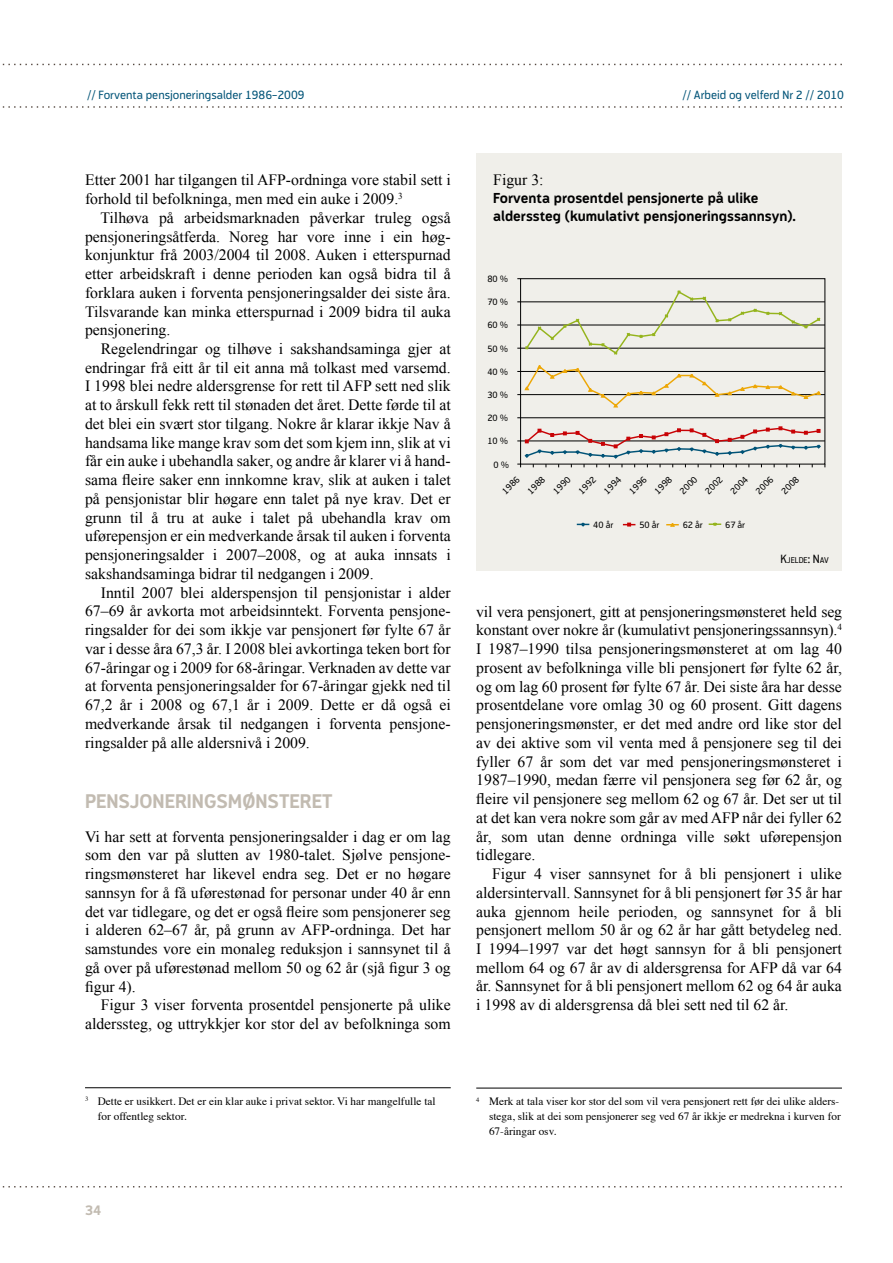
<style>
.page{position:relative;width:893px;height:1263px;background:#fff}
.page>*{position:absolute;margin:0;border:0;box-sizing:border-box;transform-origin:0 0}
.t1{font:700 19.5px "Modus";color:#c2bbb1}
.t2{font:15.75px/18.8px "Times New Roman";color:#000;text-align:justify}
.t3{font:700 14.25px/18px "Modus";color:#000}
.t4{font:700 13.5px "Modus";color:#c2bbb1}
.t5{font:12px "Modus";color:#005377}
.t6{font:11.25px/15px "Times";color:#000}
.t7{font:9.15px "Modus";color:#000}
.t8{font:8.4px "Modus";color:#000}
.s1{font-size:12px}
</style>
<div class="page">
<svg style="left:2px;top:64px;width:840px;height:1px"></svg>
<svg style="left:2px;top:106px;width:840px;height:2px"></svg>
<svg style="left:2px;top:1186px;width:840px;height:1px"></svg>
<hr style="left:85px;top:1087px;width:366px;height:1px;background:#000">
<hr style="left:476px;top:1088px;width:366px;height:1px;background:#000">
<div style="left:476px;top:153px;width:366px;height:418px;background:#f0efea"></div>
<hr style="left:521px;top:417px;width:304px;height:1px;background:#000">
<hr style="left:521px;top:394px;width:304px;height:1px;background:#000">
<hr style="left:521px;top:371px;width:304px;height:1px;background:#000">
<hr style="left:521px;top:348px;width:304px;height:1px;background:#000">
<hr style="left:521px;top:325px;width:304px;height:1px;background:#000">
<hr style="left:521px;top:302px;width:304px;height:1px;background:#000">
<svg style="left:517px;top:426px;width:309px;height:41px"></svg>
<svg style="left:517px;top:365px;width:305px;height:43px"></svg>
<svg style="left:517px;top:290px;width:305px;height:65px"></svg>
<svg style="left:577px;top:522px;width:12px;height:5px"></svg>
<svg style="left:623px;top:523px;width:12px;height:3px"></svg>
<svg style="left:666px;top:523px;width:13px;height:4px"></svg>
<svg style="left:708px;top:522px;width:14px;height:4px"></svg>
<div style="left:520px;top:278px;width:305px;height:186px;border:1px solid #000"></div>
<p class="t5" style="left:87px;top:88px;width:219px">// Forventa pensjoneringsalder 1986–2009</p>
<p class="t5" style="left:682px;top:88px;width:163px">// Arbeid og velferd Nr 2 // 2010</p>
<p class="t2" style="left:85px;top:170px;width:367px">Etter 2001 har tilgangen til AFP-ordninga vore stabil sett i forhold til befolkninga, men med ein auke i 2009.<sup>3</sup></p>
<p class="t2" style="left:85px;top:208px;width:367px;text-indent:15px">Tilhøva på arbeidsmarknaden påverkar truleg også pensjoneringsåtferda. Noreg har vore inne i ein høg&shy;konjunktur frå 2003/2004 til 2008. Auken i etterspurnad etter arbeidskraft i denne perioden kan også bidra til å forklara auken i forventa pensjoneringsalder dei siste åra.<br>Tilsvarande kan minka etterspurnad i 2009 bidra til auka pensjonering.</p>
<p class="t2" style="left:85px;top:339px;width:367px;text-indent:16px">Regelendringar og tilhøve i sakshandsaminga gjer at endringar frå eitt år til eit anna må tolkast med varsemd.<br>I 1998 blei nedre aldersgrense for rett til AFP sett ned slik at to årskull fekk rett til stønaden det året. Dette førde til at det blei ein svært stor tilgang. Nokre år klarar ikkje Nav å handsama like mange krav som det som kjem inn, slik at vi får ein auke i ubehandla saker, og andre år klarer vi å hand&shy;sama fleire saker enn innkomne krav, slik at auken i talet på pensjonistar blir høgare enn talet på nye krav. Det er grunn til å tru at auke i talet på ubehandla krav om uførepensjon er ein medverkande årsak til auken i forventa pensjoneringsalder i 2007–2008, og at auka innsats i sakshandsaminga bidrar til nedgangen i 2009.</p>
<p class="t2" style="left:85px;top:583px;width:367px;text-indent:16px">Inntil 2007 blei alderspensjon til pensjonistar i alder 67–69 år avkorta mot arbeidsinntekt. Forventa pensjone&shy;ringsalder for dei som ikkje var pensjonert før fylte 67 år var i desse åra 67,3 år. I 2008 blei avkortinga teken bort for 67-åringar og i 2009 for 68-åringar. Verknaden av dette var at forventa pensjoneringsalder for 67-åringar gjekk ned til 67,2 år i 2008 og 67,1 år i 2009. Dette er då også ei medverkande årsak til nedgangen i forventa pensjone&shy;ringsalder på alle aldersnivå i 2009.</p>
<p class="t1" style="left:85px;top:790px;width:249px">Pensjoneringsmønsteret</p>
<p class="t2" style="left:85px;top:827px;width:367px">Vi har sett at forventa pensjoneringsalder i dag er om lag som den var på slutten av 1980-talet. Sjølve pensjone&shy;ringsmønsteret har likevel endra seg. Det er no høgare sannsyn for å få uførestønad for personar under 40 år enn det var tidlegare, og det er også fleire som pensjonerer seg i alderen 62–67 år, på grunn av AFP-ordninga. Det har samstundes vore ein monaleg reduksjon i sannsynet til å gå over på uførestønad mellom 50 og 62 år (sjå figur 3 og figur 4).</p>
<p class="t2" style="left:85px;top:995px;width:367px;text-align:right">Figur 3 viser forventa prosentdel pensjonerte på ulike alderssteg, og uttrykkjer kor stor del av befolkninga som</p>
<p class="t2" style="left:493px;top:170px;width:52px">Figur 3:</p>
<p class="t3" style="left:493px;top:189px;width:304px">Forventa prosentdel pensjonerte på ulike alderssteg (kumulativt pensjoneringssannsyn).</p>
<p class="t7" style="left:487px;top:274px;width:22px">80 %</p>
<p class="t7" style="left:487px;top:297px;width:22px">70 %</p>
<p class="t7" style="left:487px;top:320px;width:22px">60 %</p>
<p class="t7" style="left:487px;top:343px;width:22px">50 %</p>
<p class="t7" style="left:487px;top:367px;width:22px">40 %</p>
<p class="t7" style="left:487px;top:390px;width:22px">30 %</p>
<p class="t7" style="left:487px;top:413px;width:22px">20 %</p>
<p class="t7" style="left:487px;top:436px;width:22px">10 %</p>
<p class="t7" style="left:494px;top:459px;width:17px">0 %</p>
<p class="t7" style="left:500px;top:489px;width:22px;rotate:-45deg">1986</p>
<p class="t7" style="left:525px;top:489px;width:22px;rotate:-45deg">1988</p>
<p class="t7" style="left:551px;top:489px;width:22px;rotate:-45deg">1990</p>
<p class="t7" style="left:576px;top:489px;width:22px;rotate:-45deg">1992</p>
<p class="t7" style="left:602px;top:489px;width:22px;rotate:-45deg">1994</p>
<p class="t7" style="left:627px;top:489px;width:22px;rotate:-45deg">1996</p>
<p class="t7" style="left:652px;top:489px;width:22px;rotate:-45deg">1998</p>
<p class="t7" style="left:678px;top:489px;width:22px;rotate:-45deg">2000</p>
<p class="t7" style="left:703px;top:489px;width:22px;rotate:-45deg">2002</p>
<p class="t7" style="left:728px;top:489px;width:22px;rotate:-45deg">2004</p>
<p class="t7" style="left:754px;top:489px;width:22px;rotate:-45deg">2006</p>
<p class="t7" style="left:779px;top:489px;width:22px;rotate:-45deg">2008</p>
<p class="t7" style="left:593px;top:520px;width:21px">40 år</p>
<p class="t7" style="left:639px;top:520px;width:21px">50 år</p>
<p class="t7" style="left:683px;top:520px;width:21px">62 år</p>
<p class="t7" style="left:725px;top:519px;width:21px">67 år</p>
<p class="t8" style="left:780px;top:555px;width:50px"><span class="s1">K</span>JELDE<span class="s1">: N</span>AV</p>
<p class="t2" style="left:476px;top:602px;width:367px">vil vera pensjonert, gitt at pensjoneringsmønsteret held seg konstant over nokre år (kumulativt pensjoneringssannsyn).<sup>4<br></sup>I 1987–1990 tilsa pensjoneringsmønsteret at om lag 40 prosent av befolkninga ville bli pensjonert før fylte 62 år, og om lag 60 prosent før fylte 67 år. Dei siste åra har desse prosentdelane vore omlag 30 og 60 prosent. Gitt dagens pensjoneringsmønster, er det med andre ord like stor del av dei aktive som vil venta med å pensjonere seg til dei fyller 67 år som det var med pensjoneringsmønsteret i 1987–1990, medan færre vil pensjonera seg før 62 år, og fleire vil pensjonere seg mellom 62 og 67 år. Det ser ut til at det kan vera nokre som går av med AFP når dei fyller 62 år, som utan denne ordninga ville søkt uførepensjon tidlegare.</p>
<p class="t2" style="left:476px;top:864px;width:367px;text-indent:16px">Figur 4 viser sannsynet for å bli pensjonert i ulike aldersintervall. Sannsynet for å bli pensjonert før 35 år har auka gjennom heile perioden, og sannsynet for å bli pensjonert mellom 50 år og 62 år har gått betydeleg ned.<br>I 1994–1997 var det høgt sannsyn for å bli pensjonert mellom 64 og 67 år av di aldersgrensa for AFP då var 64 år. Sannsynet for å bli pensjonert mellom 62 og 64 år auka i 1998 av di aldersgrensa då blei sett ned til 62 år.</p>
<p class="t6" style="left:98px;top:1093px;width:339px;text-indent:-13px"><sup>3</sup> Dette er usikkert. Det er ein klar auke i privat sektor. Vi har mangelfulle tal for offentleg sektor.</p>
<p class="t6" style="left:489px;top:1093px;width:353px;text-indent:-13px"><sup>4</sup> Merk at tala viser kor stor del som vil vera pensjonert rett før dei ulike alders&shy;stega, slik at dei som pensjonerer seg ved 67 år ikkje er medrekna i kurven for<br>67-åringar osv.</p>
<p class="t4" style="left:85px;top:1203px;width:18px">34</p>
</div>
